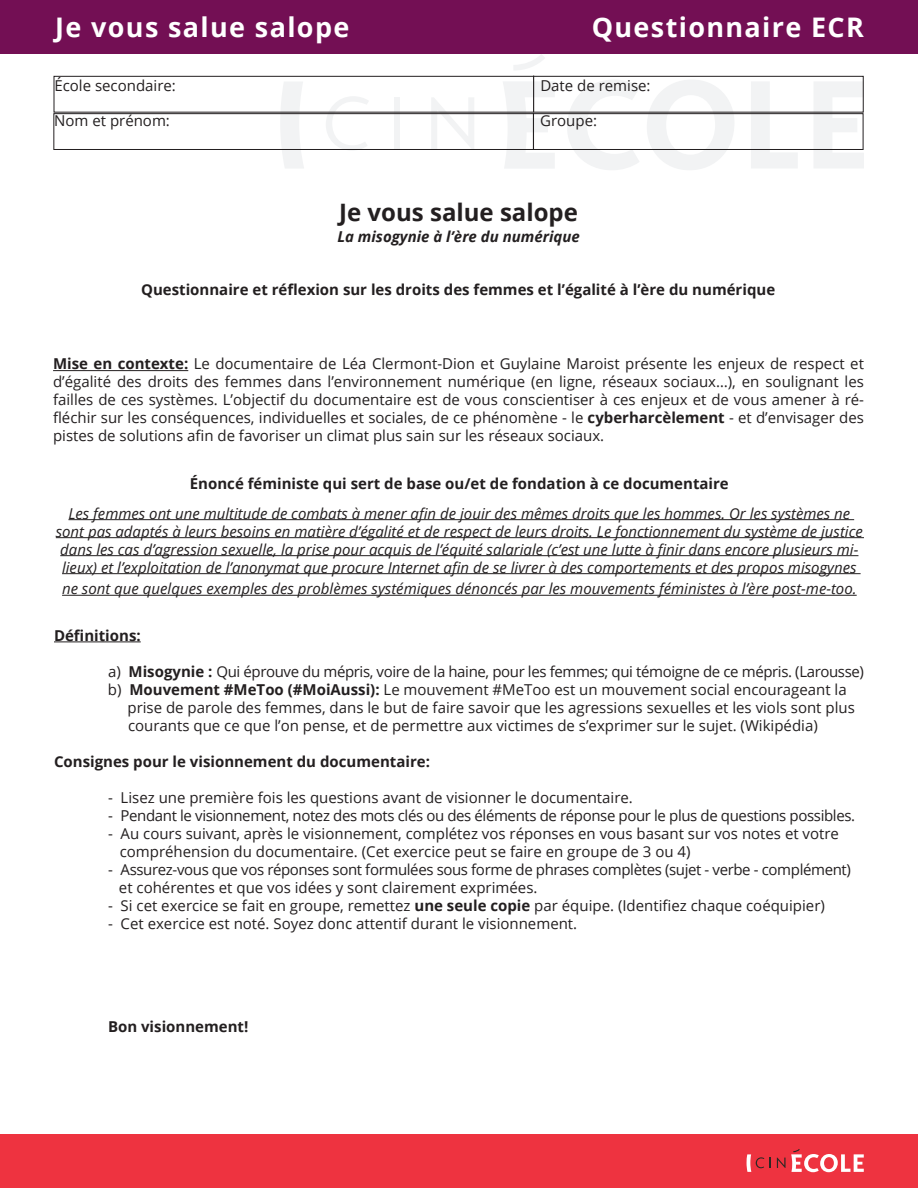
<style>
.page{position:relative;width:918px;height:1188px;background:#fff}
.page>*{position:absolute;margin:0;border:0;box-sizing:border-box;transform-origin:0 0}
.t1{font:700 27px "Open Sans";letter-spacing:.05em;color:#fff}
.t2{font:700 24px "Open Sans";color:#231f20}
.t3{font:15px/18px "Open Sans";color:#231f20}
.t4{font:italic 15px/18px "Open Sans";color:#231f20;text-align:center}
.t5{font:15px/18px "Open Sans";letter-spacing:-.025em;color:#231f20}
.t6{font:700 15px "Open Sans";color:#231f20}
.t7{font:italic 700 15px "Open Sans";color:#231f20}
.s1{font-weight:700}
</style>
<div class="page">
<div style="left:0;top:1134px;width:918px;height:54px;background:#ee3340"></div>
<svg style="left:777px;top:1149px;width:87px;height:23px"></svg>
<svg style="left:747px;top:1154px;width:24px;height:18px"></svg>
<div style="left:0;top:0;width:918px;height:54px;background:#730f54"></div>
<div style="left:394px;top:97px;width:6px;height:52px;background:#f2f3f4"></div>
<svg style="left:280px;top:82px;width:24px;height:86px"></svg>
<svg style="left:431px;top:98px;width:43px;height:50px"></svg>
<svg style="left:567px;top:80px;width:73px;height:90px"></svg>
<svg style="left:647px;top:80px;width:87px;height:90px"></svg>
<svg style="left:751px;top:82px;width:47px;height:86px"></svg>
<svg style="left:503px;top:81px;width:52px;height:87px"></svg>
<svg style="left:514px;top:55px;width:31px;height:15px"></svg>
<svg style="left:814px;top:82px;width:50px;height:86px"></svg>
<svg style="left:326px;top:96px;width:42px;height:52px"></svg>
<div style="left:54px;top:76px;width:810px;height:37px;border:1px solid #231f20"></div>
<hr style="left:533px;top:76px;width:1px;height:36px;background:#231f20">
<div style="left:53px;top:113px;width:810px;height:37px;border:1px solid #231f20"></div>
<hr style="left:533px;top:113px;width:1px;height:36px;background:#231f20">
<hr style="left:53px;top:370px;width:135px;height:1px;background:#231f20">
<hr style="left:68px;top:519px;width:786px;height:1px;background:#231f20">
<hr style="left:56px;top:537px;width:808px;height:1px;background:#231f20">
<hr style="left:60px;top:555px;width:798px;height:1px;background:#231f20">
<hr style="left:62px;top:573px;width:799px;height:1px;background:#231f20">
<hr style="left:62px;top:595px;width:795px;height:1px;background:#231f20">
<hr style="left:54px;top:642px;width:87px;height:1px;background:#231f20">
<h1 class="t1" style="left:55px;top:8px;width:296px">Je vous salue salope</h1>
<p class="t3" style="left:54px;top:76px;width:123px">École secondaire:</p>
<p class="t3" style="left:540px;top:76px;width:112px">Date de remise:</p>
<p class="t3" style="left:54px;top:111px;width:117px">Nom et prénom:</p>
<p class="t3" style="left:540px;top:111px;width:58px">Groupe:</p>
<h1 class="t1" style="left:592px;top:8px;width:274px">Questionnaire ECR</h1>
<h2 class="t2" style="left:339px;top:196px;width:240px">Je vous salue salope</h2>
<p class="t7" style="left:337px;top:226px;width:244px">La misogynie à l’ère du numérique</p>
<p class="t6" style="left:141px;top:279px;width:636px">Questionnaire et réflexion sur les droits des femmes et l’égalité à l’ère du numérique</p>
<p class="t3" style="left:53px;top:355px;width:812px;text-align:justify"><span class="s1">Mise en contexte:</span> Le documentaire de Léa Clermont-Dion et Guylaine Maroist présente les enjeux de respect et d’égalité des droits des femmes dans l’environnement numérique (en ligne, réseaux sociaux…), en soulignant les failles de ces systèmes. L’objectif du documentaire est de vous conscientiser à ces enjeux et de vous amener à ré&shy;fléchir sur les conséquences, individuelles et sociales, de ce phénomène - le <span class="s1">cyberharcèlement</span> - et d’envisager des pistes de solutions afin de favoriser un climat plus sain sur les réseaux sociaux.</p>
<p class="t6" style="left:190px;top:473px;width:540px">Énoncé féministe qui sert de base ou/et de fondation à ce documentaire</p>
<p class="t4" style="left:56px;top:504px;width:809px">Les femmes ont une multitude de combats à mener afin de jouir des mêmes droits que les hommes. Or les systèmes ne sont pas adaptés à leurs besoins en matière d’égalité et de respect de leurs droits. Le fonctionnement du système de justice dans les cas d’agression sexuelle, la prise pour acquis de l’équité salariale (c’est une lutte à finir dans encore plusieurs mi&shy;lieux) et l’exploitation de l’anonymat que procure Internet afin de se livrer à des comportements et des propos misogynes</p>
<p class="t4" style="left:62px;top:579px;width:796px">ne sont que quelques exemples des problèmes systémiques dénoncés par les mouvements féministes à l’ère post-me-too.</p>
<p class="t6" style="left:54px;top:625px;width:88px">Définitions:</p>
<p class="t5" style="left:108px;top:662px;width:758px">a) <span class="s1">Misogynie :</span> Qui éprouve du mépris, voire de la haine, pour les femmes; qui témoigne de ce mépris. (Larousse) b) <span class="s1">Mouvement #MeToo (#MoiAussi):</span> Le mouvement #MeToo est un mouvement social encourageant la</p>
<p class="t3" style="left:127px;top:698px;width:729px">prise de parole des femmes, dans le but de faire savoir que les agressions sexuelles et les viols sont plus courants que ce que l’on pense, et de permettre aux victimes de s’exprimer sur le sujet. (Wikipédia)</p>
<p class="t6" style="left:54px;top:751px;width:377px">Consignes pour le visionnement du documentaire:</p>
<p class="t3" style="left:108px;top:788px;width:526px">- Lisez une première fois les questions avant de visionner le documentaire.</p>
<p class="t5" style="left:108px;top:806px;width:749px">- Pendant le visionnement, notez des mots clés ou des éléments de réponse pour le plus de questions possibles.</p>
<p class="t3" style="left:120px;top:824px;width:721px;text-indent:-12px">- Au cours suivant, après le visionnement, complétez vos réponses en vous basant sur vos notes et votre compréhension du documentaire. (Cet exercice peut se faire en groupe de 3 ou 4)</p>
<p class="t5" style="left:119px;top:860px;width:734px;text-indent:-11px">- Assurez-vous que vos réponses sont formulées sous forme de phrases complètes (sujet - verbe - complément) et cohérentes et que vos idées y sont clairement exprimées.</p>
<p class="t3" style="left:108px;top:896px;width:718px">- Si cet exercice se fait en groupe, remettez <span class="s1">une seule copie</span> par équipe. (Identifiez chaque coéquipier)</p>
<p class="t3" style="left:108px;top:914px;width:471px">- Cet exercice est noté. Soyez donc attentif durant le visionnement.</p>
<p class="t6" style="left:108px;top:1016px;width:142px">Bon visionnement!</p>
</div>
